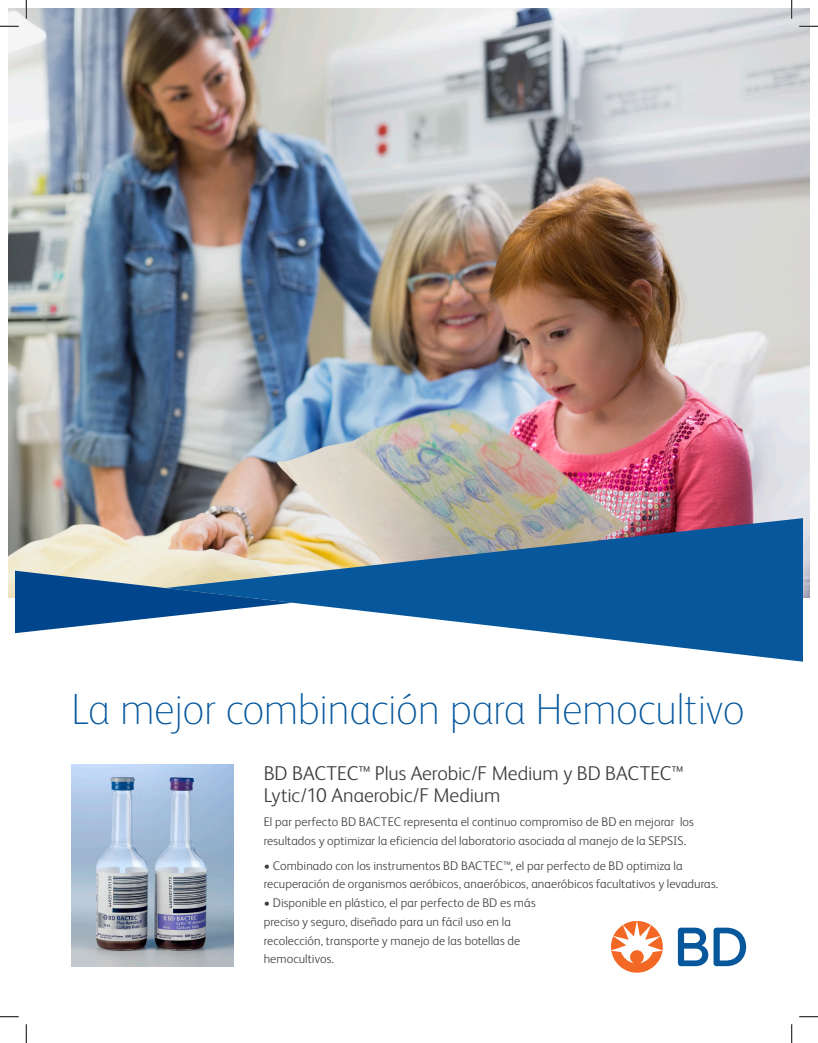
<style>
.page{position:relative;width:818px;height:1043px;background:#fff}
.page>*{position:absolute;margin:0;border:0;box-sizing:border-box;transform-origin:0 0}
.t1{font:100 43.75px "FS Albert Pro";letter-spacing:-.015em;color:#06579c}
.t2{font:300 20px/22.5px "FS Albert Pro";letter-spacing:-.005em;color:#3e3e3f}
.t3{font:300 12.5px/18.8px "FS Albert Pro";letter-spacing:.005em;color:#3e3e3f}
</style>
<div class="page">
<img style="left:9px;top:9px;width:800px;height:588px">
<svg style="left:677px;top:927px;width:69px;height:39px"></svg>
<svg style="left:611px;top:920px;width:51px;height:52px"></svg>
<img style="left:71px;top:764px;width:162px;height:202px">
<svg style="left:15px;top:570px;width:150px;height:63px;background:#4475a4"></svg>
<svg style="left:165px;top:518px;width:637px;height:143px;fill:#06579c"></svg>
<svg style="left:0;top:25px;width:19px;height:2px"></svg>
<svg style="left:799px;top:25px;width:19px;height:2px"></svg>
<svg style="left:0;top:1016px;width:19px;height:1px"></svg>
<svg style="left:799px;top:1016px;width:19px;height:1px"></svg>
<svg style="left:25px;top:0;width:2px;height:19px"></svg>
<svg style="left:25px;top:1024px;width:2px;height:18px"></svg>
<svg style="left:790px;top:0;width:2px;height:19px"></svg>
<svg style="left:791px;top:1024px;width:1px;height:18px"></svg>
<p class="t1" style="left:71px;top:680px;width:674px">La mejor combinación para Hemocultivo</p>
<p class="t2" style="left:264px;top:760px;width:421px">BD BACTEC™ Plus Aerobic/F Medium y BD BACTEC™<br>Lytic/10 Anaerobic/F Medium</p>
<p class="t3" style="left:264px;top:812px;width:432px">El par perfecto BD BACTEC representa el continuo compromiso de BD en mejorar los resultados y optimizar la eficiencia del laboratorio asociada al manejo de la SEPSIS.</p>
<p class="t3" style="left:264px;top:855px;width:456px">• Combinado con los instrumentos BD BACTEC™, el par perfecto de BD optimiza la recuperación de organismos aeróbicos, anaeróbicos, anaeróbicos facultativos y levaduras.</p>
<p class="t3" style="left:264px;top:892px;width:273px">• Disponible en plástico, el par perfecto de BD es más preciso y seguro, diseñado para un fácil uso en la recolección, transporte y manejo de las botellas de hemocultivos.</p>
</div>
